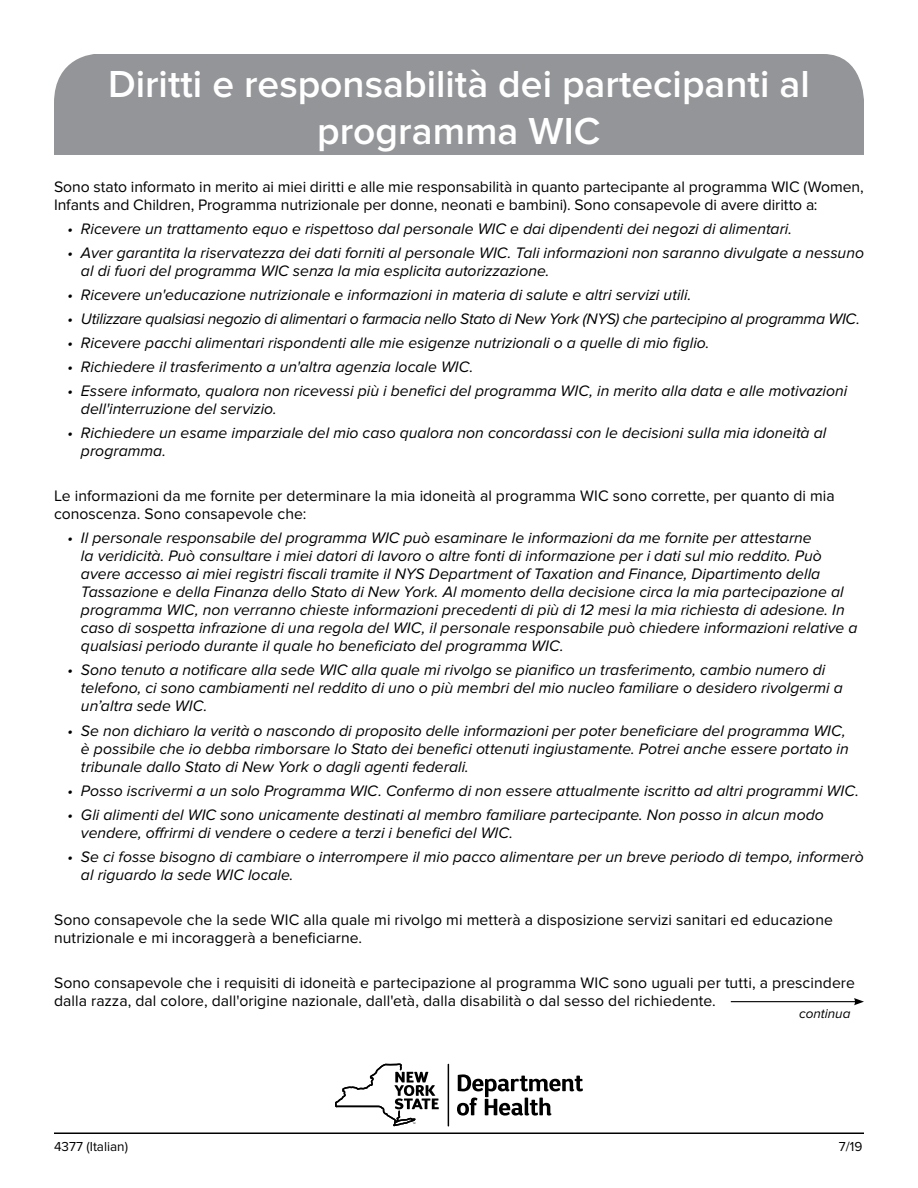
<style>
.page{position:relative;width:918px;height:1188px;background:#fff}
.page>*{position:absolute;margin:0;border:0;box-sizing:border-box;transform-origin:0 0}
.t1{font:600 39px/46.8px "Proxima Nova";color:#fff;text-align:center}
.t2{font:italic 15.75px/18px "Proxima Nova";color:#000}
.t3{font:15.75px/18px "Proxima Nova";letter-spacing:.005em;color:#000}
.t4{font:italic 15.75px "Proxima Nova";letter-spacing:-.02em;color:#000}
.t5{font:13.5px "Proxima Nova";color:#000}
.t6{font:italic 13.5px "Proxima Nova";color:#000}
</style>
<div class="page">
<div style="left:54px;top:54px;width:810px;height:101px;background:#939598"></div>
<svg style="left:457px;top:1074px;width:126px;height:42px"></svg>
<hr style="left:448px;top:1064px;width:1px;height:62px;background:#000">
<svg style="left:335px;top:1064px;width:104px;height:62px"></svg>
<hr style="left:54px;top:1132px;width:810px;height:2px;background:#000">
<hr style="left:731px;top:1001px;width:125px;height:1px;background:#000">
<svg style="left:854px;top:998px;width:10px;height:7px"></svg>
<h1 class="t1" style="left:108px;top:62px;width:703px">Diritti e responsabilità dei partecipanti al programma WIC</h1>
<p class="t3" style="left:54px;top:178px;width:811px">Sono stato informato in merito ai miei diritti e alle mie responsabilità in quanto partecipante al programma WIC (Women,<br>Infants and Children, Programma nutrizionale per donne, neonati e bambini). Sono consapevole di avere diritto a:</p>
<p class="t2" style="left:67px;top:221px;width:726px">• Ricevere un trattamento equo e rispettoso dal personale WIC e dai dipendenti dei negozi di alimentari.</p>
<p class="t2" style="left:81px;top:245px;width:785px;text-indent:-13px">• Aver garantita la riservatezza dei dati forniti al personale WIC. Tali informazioni non saranno divulgate a nessuno al di fuori del programma WIC senza la mia esplicita autorizzazione.</p>
<p class="t2" style="left:67px;top:287px;width:625px">• Ricevere un'educazione nutrizionale e informazioni in materia di salute e altri servizi utili.</p>
<p class="t4" style="left:67px;top:310px;width:794px">• Utilizzare qualsiasi negozio di alimentari o farmacia nello Stato di New York (NYS) che partecipino al programma WIC.</p>
<p class="t2" style="left:67px;top:335px;width:644px">• Ricevere pacchi alimentari rispondenti alle mie esigenze nutrizionali o a quelle di mio figlio.</p>
<p class="t2" style="left:67px;top:359px;width:407px">• Richiedere il trasferimento a un'altra agenzia locale WIC.</p>
<p class="t2" style="left:81px;top:383px;width:768px;text-indent:-13px">• Essere informato, qualora non ricevessi più i benefici del programma WIC, in merito alla data e alle motivazioni dell'interruzione del servizio.</p>
<p class="t2" style="left:81px;top:425px;width:747px;text-indent:-13px">• Richiedere un esame imparziale del mio caso qualora non concordassi con le decisioni sulla mia idoneità al programma.</p>
<p class="t3" style="left:54px;top:487px;width:782px">Le informazioni da me fornite per determinare la mia idoneità al programma WIC sono corrette, per quanto di mia conoscenza. Sono consapevole che:</p>
<p class="t2" style="left:81px;top:530px;width:778px;text-indent:-13px">• Il personale responsabile del programma WIC può esaminare le informazioni da me fornite per attestarne<br>la veridicità. Può consultare i miei datori di lavoro o altre fonti di informazione per i dati sul mio reddito. Può avere accesso ai miei registri fiscali tramite il NYS Department of Taxation and Finance, Dipartimento della Tassazione e della Finanza dello Stato di New York. Al momento della decisione circa la mia partecipazione al programma WIC, non verranno chieste informazioni precedenti di più di 12 mesi la mia richiesta di adesione. In caso di sospetta infrazione di una regola del WIC, il personale responsabile può chiedere informazioni relative a qualsiasi periodo durante il quale ho beneficiato del programma WIC.</p>
<p class="t2" style="left:81px;top:662px;width:763px;text-indent:-13px">• Sono tenuto a notificare alla sede WIC alla quale mi rivolgo se pianifico un trasferimento, cambio numero di telefono, ci sono cambiamenti nel reddito di uno o più membri del mio nucleo familiare o desidero rivolgermi a un’altra sede WIC.</p>
<p class="t2" style="left:81px;top:722px;width:769px;text-indent:-13px">• Se non dichiaro la verità o nascondo di proposito delle informazioni per poter beneficiare del programma WIC, è possibile che io debba rimborsare lo Stato dei benefici ottenuti ingiustamente. Potrei anche essere portato in tribunale dallo Stato di New York o dagli agenti federali.</p>
<p class="t2" style="left:67px;top:782px;width:793px">• Posso iscrivermi a un solo Programma WIC. Confermo di non essere attualmente iscritto ad altri programmi WIC.</p>
<p class="t2" style="left:81px;top:806px;width:744px;text-indent:-13px">• Gli alimenti del WIC sono unicamente destinati al membro familiare partecipante. Non posso in alcun modo vendere, offrirmi di vendere o cedere a terzi i benefici del WIC.</p>
<p class="t2" style="left:81px;top:848px;width:784px;text-indent:-13px">• Se ci fosse bisogno di cambiare o interrompere il mio pacco alimentare per un breve periodo di tempo, informerò al riguardo la sede WIC locale.</p>
<p class="t3" style="left:54px;top:911px;width:781px">Sono consapevole che la sede WIC alla quale mi rivolgo mi metterà a disposizione servizi sanitari ed educazione nutrizionale e mi incoraggerà a beneficiarne.</p>
<p class="t3" style="left:54px;top:974px;width:802px">Sono consapevole che i requisiti di idoneità e partecipazione al programma WIC sono uguali per tutti, a prescindere dalla razza, dal colore, dall'origine nazionale, dall'età, dalla disabilità o dal sesso del richiedente.</p>
<p class="t6" style="left:799px;top:1006px;width:53px">continua</p>
<p class="t5" style="left:54px;top:1138px;width:76px">4377 (Italian)</p>
<p class="t5" style="left:839px;top:1138px;width:25px">7/19</p>
</div>
